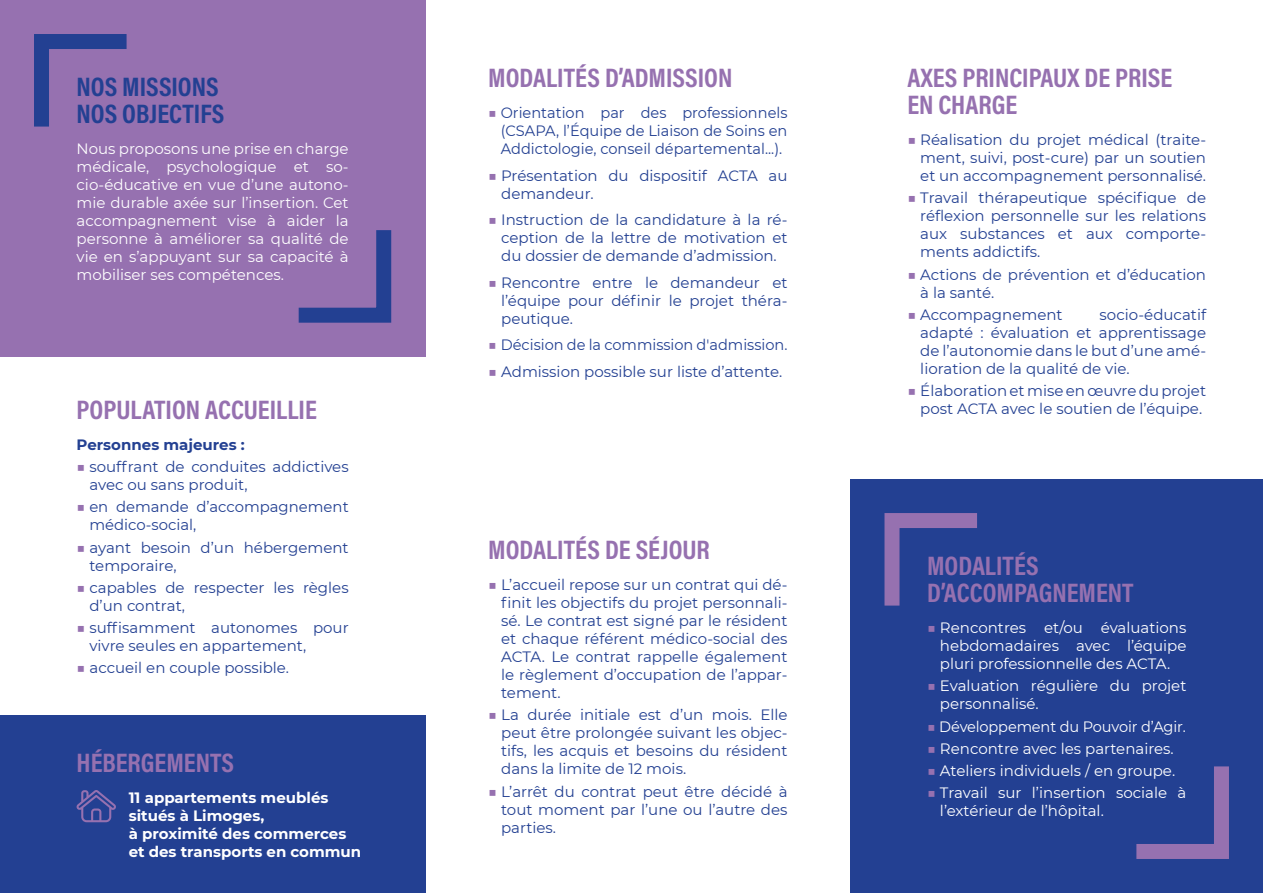
<style>
.page{position:relative;width:1263px;height:893px;background:#fff}
.page>*{position:absolute;margin:0;border:0;box-sizing:border-box;transform-origin:0 0}
.t1{font:27px/27px "Acumin Variable Concept";color:#9671b0}
.t2{font:27px/27px "Acumin Variable Concept";color:#234092}
.t3{font:15px/18px "Montserrat";color:#234092;text-align:justify}
.t4{font:15px/18px "Montserrat";color:#fff;text-align:justify}
.t5{font:700 15px/18px "Montserrat";color:#fff}
.t6{font:700 15px "Montserrat";color:#234092}
.s1{color:#9671b0}
</style>
<div class="page">
<div style="left:0;top:716px;width:425px;height:177px;background:#234092"></div>
<div style="left:0;top:0;width:425px;height:357px;background:#9671b0"></div>
<div style="left:850px;top:479px;width:413px;height:414px;background:#234092"></div>
<svg style="left:298px;top:230px;width:94px;height:93px"></svg>
<svg style="left:1136px;top:766px;width:93px;height:93px"></svg>
<svg style="left:884px;top:513px;width:93px;height:93px"></svg>
<svg style="left:34px;top:34px;width:93px;height:93px"></svg>
<svg style="left:76px;top:790px;width:40px;height:32px"></svg>
<h1 class="t2" style="left:77px;top:73px;width:149px">NOS MISSIONS<br>NOS OBJECTIFS</h1>
<p class="t4" style="left:77px;top:140px;width:274px">Nous proposons une prise en charge médicale, psychologique et so&shy;cio-éducative en vue d’une autono&shy;mie durable axée sur l’insertion. Cet accompagnement vise à aider la personne à améliorer sa qualité de vie en s’appuyant sur sa capacité à mobiliser ses compétences.</p>
<h1 class="t1" style="left:77px;top:395px;width:242px">POPULATION ACCUEILLIE</h1>
<p class="t6" style="left:77px;top:438px;width:170px">Personnes majeures :</p>
<p class="t3" style="left:89px;top:458px;width:261px;text-indent:-13px"><span class="s1">■</span> souffrant de conduites addictives avec ou sans produit,</p>
<p class="t3" style="left:89px;top:498px;width:261px;text-indent:-13px"><span class="s1">■</span> en demande d’accompagnement médico-social,</p>
<p class="t3" style="left:89px;top:538px;width:261px;text-indent:-13px"><span class="s1">■</span> ayant besoin d’un hébergement temporaire,</p>
<p class="t3" style="left:89px;top:579px;width:261px;text-indent:-13px"><span class="s1">■</span> capables de respecter les règles d’un contrat,</p>
<p class="t3" style="left:89px;top:618px;width:261px;text-indent:-13px"><span class="s1">■</span> suffisamment autonomes pour vivre seules en appartement,</p>
<p class="t3" style="left:77px;top:659px;width:214px"><span class="s1">■</span> accueil en couple possible.</p>
<h1 class="t1" style="left:77px;top:748px;width:159px">HÉBERGEMENTS</h1>
<p class="t5" style="left:129px;top:789px;width:234px">11 appartements meublés situés à Limoges,<br>à proximité des commerces et des transports en commun</p>
<h1 class="t1" style="left:488px;top:64px;width:246px">MODALITÉS D’ADMISSION</h1>
<p class="t3" style="left:501px;top:104px;width:288px;text-indent:-13px"><span class="s1">■</span> Orientation par des professionnels (CSAPA, l’Équipe de Liaison de Soins en Addictologie, conseil départemental...).</p>
<p class="t3" style="left:501px;top:167px;width:288px;text-indent:-13px"><span class="s1">■</span> Présentation du dispositif ACTA au demandeur.</p>
<p class="t3" style="left:501px;top:211px;width:288px;text-indent:-13px"><span class="s1">■</span> Instruction de la candidature à la ré&shy;ception de la lettre de motivation et du dossier de demande d’admission.</p>
<p class="t3" style="left:501px;top:274px;width:288px;text-indent:-13px"><span class="s1">■</span> Rencontre entre le demandeur et l’équipe pour définir le projet théra&shy;peutique.</p>
<p class="t3" style="left:488px;top:336px;width:301px"><span class="s1">■</span> Décision de la commission d'admission.</p>
<p class="t3" style="left:488px;top:363px;width:295px"><span class="s1">■</span> Admission possible sur liste d’attente.</p>
<h1 class="t1" style="left:488px;top:536px;width:223px">MODALITÉS DE SÉJOUR</h1>
<p class="t3" style="left:501px;top:576px;width:288px;text-indent:-13px"><span class="s1">■</span> L’accueil repose sur un contrat qui dé&shy;finit les objectifs du projet personnali&shy;sé. Le contrat est signé par le résident et chaque référent médico-social des ACTA. Le contrat rappelle également le règlement d’occupation de l’appar&shy;tement.</p>
<p class="t3" style="left:501px;top:706px;width:288px;text-indent:-13px"><span class="s1">■</span> La durée initiale est d’un mois. Elle peut être prolongée suivant les objec&shy;tifs, les acquis et besoins du résident dans la limite de 12 mois.</p>
<p class="t3" style="left:501px;top:782px;width:288px;text-indent:-13px"><span class="s1">■</span> L’arrêt du contrat peut être décidé à tout moment par l’une ou l’autre des parties.</p>
<h1 class="t1" style="left:907px;top:64px;width:266px">AXES PRINCIPAUX DE PRISE<br>EN CHARGE</h1>
<p class="t3" style="left:920px;top:130px;width:287px;text-indent:-13px"><span class="s1">■</span> Réalisation du projet médical (traite&shy;ment, suivi, post-cure) par un soutien et un accompagnement personnalisé.</p>
<p class="t3" style="left:920px;top:189px;width:287px;text-indent:-13px"><span class="s1">■</span> Travail thérapeutique spécifique de réflexion personnelle sur les relations aux substances et aux comporte&shy;ments addictifs.</p>
<p class="t3" style="left:920px;top:266px;width:287px;text-indent:-13px"><span class="s1">■</span> Actions de prévention et d’éducation à la santé.</p>
<p class="t3" style="left:907px;top:306px;width:157px"><span class="s1">■</span> Accompagnement</p>
<p class="t3" style="left:920px;top:306px;width:287px;text-indent:179px">socio-éducatif adapté : évaluation et apprentissage de l’autonomie dans le but d’une amé&shy;lioration de la qualité de vie.</p>
<p class="t3" style="left:907px;top:381px;width:300px;text-align:center"><span class="s1">■</span> Élaboration et mise en œuvre du projet post ACTA avec le soutien de l’équipe.</p>
<h1 class="t1" style="left:927px;top:552px;width:208px">MODALITÉS<br>D’ACCOMPAGNEMENT</h1>
<p class="t4" style="left:940px;top:619px;width:248px;text-indent:-13px"><span class="s1">■</span> Rencontres et/ou évaluations hebdomadaires avec l’équipe pluri professionnelle des ACTA.</p>
<p class="t4" style="left:940px;top:677px;width:248px;text-indent:-13px"><span class="s1">■</span> Evaluation régulière du projet personnalisé.</p>
<p class="t4" style="left:927px;top:718px;width:260px"><span class="s1">■</span> Développement du Pouvoir d’Agir.</p>
<p class="t4" style="left:927px;top:740px;width:248px"><span class="s1">■</span> Rencontre avec les partenaires.</p>
<p class="t4" style="left:927px;top:762px;width:250px"><span class="s1">■</span> Ateliers individuels / en groupe.</p>
<p class="t4" style="left:940px;top:784px;width:248px;text-indent:-13px"><span class="s1">■</span> Travail sur l’insertion sociale à l’extérieur de l’hôpital.</p>
</div>
